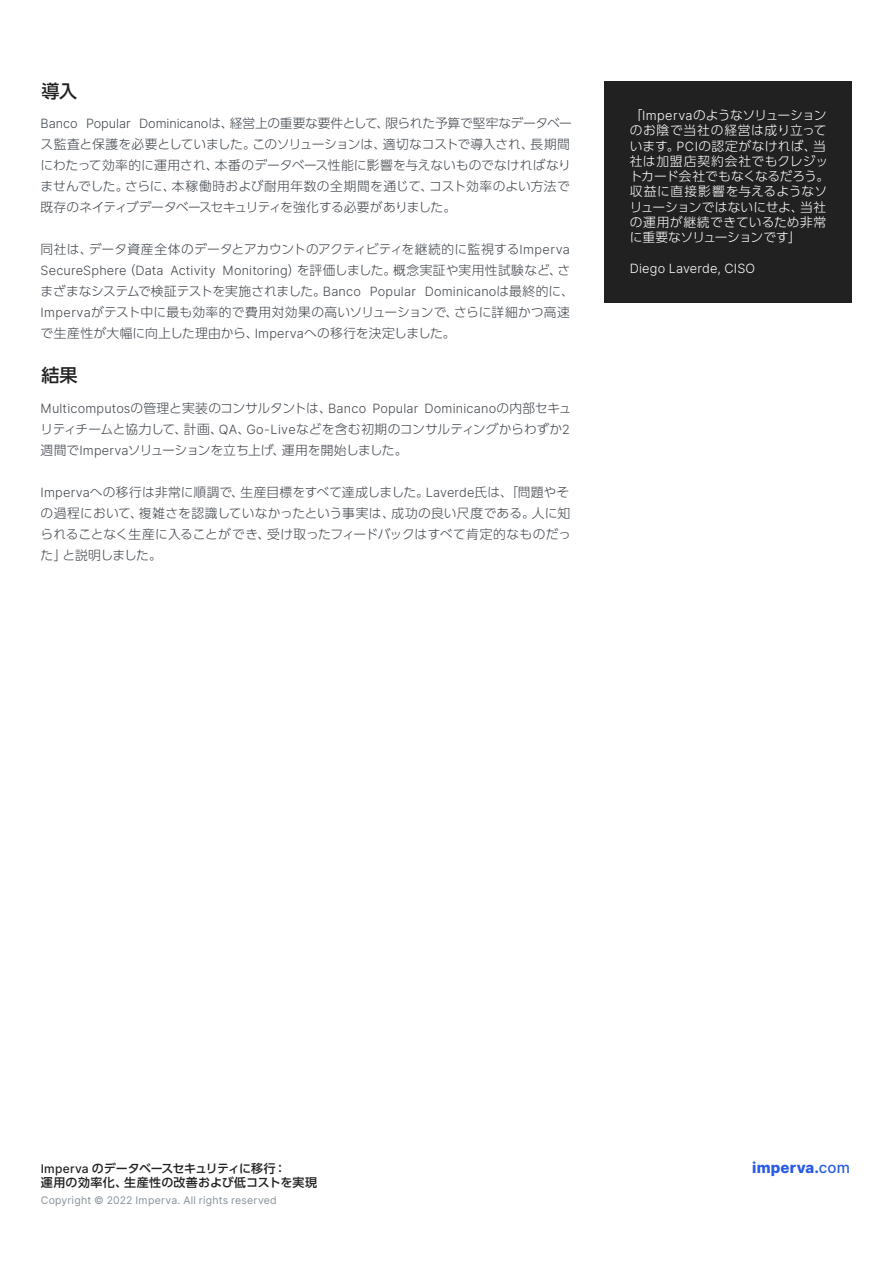
<style>
.page{position:relative;width:893px;height:1263px;background:#fff}
.page>*{position:absolute;margin:0;border:0;box-sizing:border-box;transform-origin:0 0}
.t1{font:500 18px "UD Shin Go Pro";color:#212121}
.t2{font:800 15px "Inter";letter-spacing:.015em;color:#285ae6}
.t3{font:300 12.75px/21px "UD Shin Go Pro";color:#43494f}
.t4{font:300 12.75px/15.3px "UD Shin Go Pro";letter-spacing:.01em;color:#fff}
.t5{font:300 12.75px "Inter";letter-spacing:.015em;color:#43494f}
.t6{font:300 12.75px "Inter";letter-spacing:.015em;color:#fff}
.t7{font:500 12px "UD Shin Go Pro";letter-spacing:-.055em;color:#212121}
.t8{font:500 12px "UD Shin Go Pro";letter-spacing:.02em;color:#212121}
.t9{font:10.5px "Inter";letter-spacing:.025em;color:#879198}
.s1{font-family:"Inter"}
.s2{font-family:"UD Shin Go Pro"}
.s3{font-weight:500}
</style>
<div class="page">
<div style="left:604px;top:81px;width:247px;height:221px;background:#212121"></div>
<h1 class="t1" style="left:41px;top:77px;width:37px">導入</h1>
<p class="t3" style="left:41px;top:113px;width:533px"><span class="s1">Banco Popular Dominicano</span>は、経営上の重要な要件として、限られた予算で堅牢なデータベース監査と保護を必要としていました。このソリューションは、適切なコストで導入され、長期間にわたって効率的に運用され、本番のデータベース性能に影響を与えないものでなければなりませんでした。さらに、本稼働時および耐用年数の全期間を通じて、コスト効率のよい方法で既存のネイティブデータベースセキュリティを強化する必要がありました。</p>
<p class="t3" style="left:41px;top:239px;width:531px">同社は、データ資産全体のデータとアカウントのアクティビティを継続的に監視する<span class="s1">Imperva</span></p>
<p class="t5" style="left:41px;top:261px;width:531px">SecureSphere<span class="s2">（</span>Data Activity Monitoring<span class="s2">）を評価しました。概念実証や実用性試験など、さ</span></p>
<p class="t3" style="left:41px;top:281px;width:535px">まざまなシステムで検証テストを実施されました。<span class="s1">Banco Popular Dominicano</span>は最終的に、<br><span class="s1">Imperva</span>がテスト中に最も効率的で費用対効果の高いソリューションで、さらに詳細かつ高速で生産性が大幅に向上した理由から、<span class="s1">Imperva</span>への移行を決定しました。</p>
<h1 class="t1" style="left:41px;top:360px;width:38px">結果</h1>
<p class="t5" style="left:41px;top:399px;width:532px">Multicomputos<span class="s2">の管理と実装のコンサルタントは、</span>Banco Popular Dominicano<span class="s2">の内部セキュ</span></p>
<p class="t3" style="left:41px;top:418px;width:531px">リティチームと協力して、計画、<span class="s1">QA</span>、<span class="s1">Go-Live</span>などを含む初期のコンサルティングからわずか<span class="s1">2</span>週間で<span class="s1">Imperva</span>ソリューションを立ち上げ、運用を開始しました。</p>
<p class="t3" style="left:41px;top:481px;width:532px"><span class="s1">Imperva</span>への移行は非常に順調で、生産目標をすべて達成しました。<span class="s1">Laverde</span>氏は、「問題やその過程において、複雑さを認識していなかったという事実は、成功の良い尺度である。人に知られることなく生産に入ることができ、受け取ったフィードバックはすべて肯定的なものだった」と説明しました。</p>
<p class="t4" style="left:630px;top:107px;width:201px">「<span class="s1">Imperva</span>のようなソリューションのお陰で当社の経営は成り立っています。<span class="s1">PCI</span>の認定がなければ、当社は加盟店契約会社でもクレジットカード会社でもなくなるだろう。収益に直接影響を与えるようなソリューションではないにせよ、当社の運用が継続できているため非常に重要なソリューションです」</p>
<p class="t6" style="left:630px;top:259px;width:127px">Diego Laverde, CISO</p>
<p class="t7" style="left:41px;top:1158px;width:247px"><span class="s1">Imperva</span> のデータベースセキュリティに移行：</p>
<p class="t2" style="left:752px;top:1157px;width:99px">imperva.<span class="s3">com</span></p>
<p class="t8" style="left:41px;top:1173px;width:278px">運用の効率化、生産性の改善および低コストを実現</p>
<p class="t9" style="left:41px;top:1193px;width:237px">Copyright © 2022 Imperva. All rights reserved</p>
</div>
